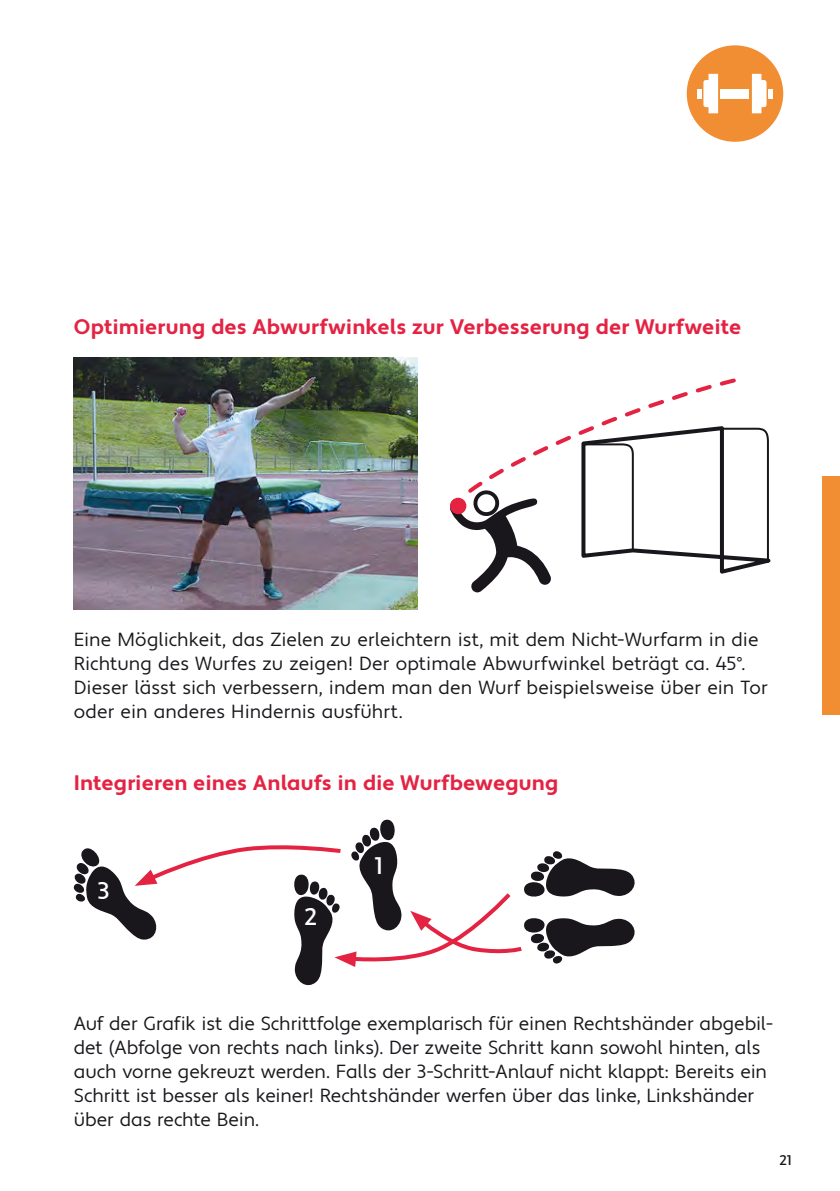
<style>
.page{position:relative;width:840px;height:1191px;background:#fff}
.page>*{position:absolute;margin:0;border:0;box-sizing:border-box;transform-origin:0 0}
.Grafik_Beschriftun{font:500 24px "Apertura";color:#fff}
.Zwischentitel_ROT{font:700 21px "Apertura";letter-spacing:.005em;color:#e42343}
.Grundtext{font:19px/24px "Apertura";color:#1a171c}
.t1{font:500 14px "Apertura";color:#1a171c}
</style>
<div class="page">
<div style="left:686px;top:45px;width:96px;height:97px;background:#f18d33;border-radius:50%"></div>
<svg style="left:697px;top:74px;width:20px;height:39px"></svg>
<svg style="left:751px;top:74px;width:20px;height:39px"></svg>
<div style="left:720px;top:89px;width:28px;height:9px;background:#fff"></div>
<div style="left:822px;top:476px;width:17px;height:238px;background:#f18d33"></div>
<img style="left:74px;top:358px;width:343px;height:252px">
<svg style="left:73px;top:819px;width:562px;height:167px"></svg>
<svg style="left:450px;top:378px;width:321px;height:214px"></svg>
<p class="Zwischentitel_ROT" style="left:74px;top:314px;width:668px">Optimierung des Abwurfwinkels zur Verbesserung der Wurfweite</p>
<p class="Grundtext" style="left:74px;top:628px;width:695px">Eine Möglichkeit, das Zielen zu erleichtern ist, mit dem Nicht-Wurfarm in die Richtung des Wurfes zu zeigen! Der optimale Abwurfwinkel beträgt ca. 45°.<br>Dieser lässt sich verbessern, indem man den Wurf beispielsweise über ein Tor oder ein anderes Hindernis ausführt.</p>
<p class="Zwischentitel_ROT" style="left:74px;top:770px;width:486px">Integrieren eines Anlaufs in die Wurfbewegung</p>
<p class="Grafik_Beschriftun" style="left:97px;top:876px;width:14px">3</p>
<p class="Grafik_Beschriftun" style="left:304px;top:902px;width:15px">2</p>
<p class="Grafik_Beschriftun" style="left:374px;top:851px;width:10px">1</p>
<p class="Grundtext" style="left:74px;top:1012px;width:698px">Auf der Grafik ist die Schrittfolge exemplarisch für einen Rechtshänder abgebil&shy;det (Abfolge von rechts nach links). Der zweite Schritt kann sowohl hinten, als auch vorne gekreuzt werden. Falls der 3-Schritt-Anlauf nicht klappt: Bereits ein Schritt ist besser als keiner! Rechtshänder werfen über das linke, Linkshänder über das rechte Bein.</p>
<p class="t1" style="left:778px;top:1151px;width:14px">21</p>
</div>
